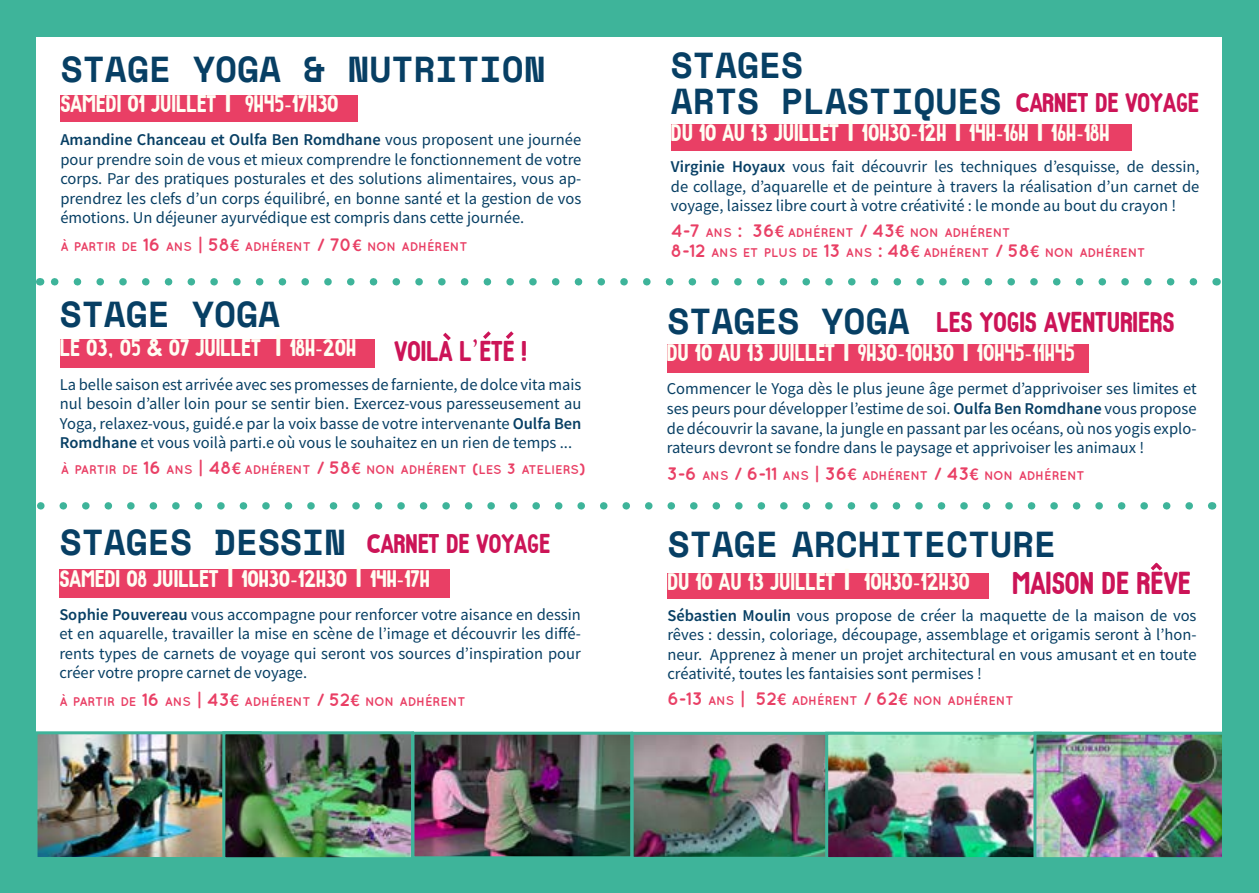
<style>
.page{position:relative;width:1259px;height:893px;background:#fff}
.page>*{position:absolute;margin:0;border:0;box-sizing:border-box;transform-origin:0 0}
.t1{font:700 36px/36px "Space Mono";color:#073f64}
.t2{font:31.5px "Retrosans";color:#cc1457}
.t3{font:28.5px "Retrosans";color:#cc1457}
.t4{font:27px "Retrosans";color:#cc1457}
.t5{font:24px "Retrosans";color:#fffef3}
.t6{font:16.5px/19.5px "Source Sans Pro";color:#073f64;text-align:justify}
.t7{font:700 12.6px/19.5px "Quicksand";color:#e93f65}
.s1{font-weight:600}
.s2{font-size:18px}
.s3{font-family:"Source Sans Pro";font-weight:600;font-size:18px}
.s4{font-family:"Space Mono";font-weight:700;font-size:36px;color:#073f64}
.s5{font-size:15px}
</style>
<div class="page">
<img style="left:39px;top:735px;width:183px;height:121px">
<div style="left:35px;top:731px;width:227px;height:129px;border:3px solid #3eb49a"></div>
<div style="left:671px;top:124px;width:460px;height:26px;background:#e93f65"></div>
<div style="left:0;top:0;width:1259px;height:36px;background:#3eb49a"></div>
<div style="left:60px;top:96px;width:297px;height:26px;background:#e93f65"></div>
<div style="left:59px;top:570px;width:391px;height:28px;background:#e93f65"></div>
<svg style="left:51px;top:278px;width:1142px;height:8px"></svg>
<svg style="left:37px;top:502px;width:1152px;height:8px"></svg>
<div style="left:60px;top:339px;width:314px;height:28px;background:#e93f65"></div>
<div style="left:667px;top:573px;width:322px;height:26px;background:#e93f65"></div>
<img style="left:226px;top:735px;width:599px;height:121px">
<div style="left:630px;top:732px;width:224px;height:128px;border:3px solid #3eb49a"></div>
<div style="left:667px;top:345px;width:421px;height:28px;background:#e93f65"></div>
<svg style="left:1150px;top:562px;width:12px;height:9px"></svg>
<div style="left:222px;top:731px;width:192px;height:129px;border:3px solid #3eb49a"></div>
<img style="left:829px;top:736px;width:204px;height:120px">
<div style="left:825px;top:732px;width:227px;height:128px;border:3px solid #3eb49a"></div>
<img style="left:1037px;top:736px;width:185px;height:120px">
<div style="left:1033px;top:732px;width:212px;height:128px;border:3px solid #3eb49a"></div>
<div style="left:411px;top:732px;width:222px;height:127px;border:3px solid #3eb49a"></div>
<div style="left:0;top:0;width:36px;height:893px;background:#3eb49a"></div>
<div style="left:0;top:858px;width:1251px;height:35px;background:#3eb49a"></div>
<div style="left:1222px;top:0;width:37px;height:893px;background:#3eb49a"></div>
<svg style="left:443px;top:332px;width:8px;height:9px"></svg>
<svg style="left:483px;top:331px;width:8px;height:8px"></svg>
<svg style="left:506px;top:331px;width:8px;height:8px"></svg>
<h1 class="t1" style="left:61px;top:50px;width:486px">STAGE YOGA &amp; NUTRITION</h1>
<h3 class="t5" style="left:60px;top:91px;width:280px">SAMEDI 01 JUILLET | 9H45-17H30</h3>
<p class="t6" style="left:60px;top:130px;width:522px"><span class="s1">Amandine Chanceau et Oulfa Ben Romdhane</span> vous proposent une journée pour prendre soin de vous et mieux comprendre le fonctionnement de votre corps. Par des pratiques posturales et des solutions alimentaires, vous ap&shy;prendrez les clefs d’un corps équilibré, en bonne santé et la gestion de vos émotions. Un déjeuner ayurvédique est compris dans cette journée.</p>
<p class="t7" style="left:60px;top:236px;width:409px">À PARTIR DE <span class="s2">16</span> ANS <span class="s2">| 58</span><span class="s3">€</span> ADHÉRENT <span class="s2">/ 70</span><span class="s3">€</span> NON ADHÉRENT</p>
<h1 class="t1" style="left:671px;top:46px;width:332px">STAGES<br>ARTS PLASTIQUES</h1>
<h3 class="t4" style="left:1015px;top:88px;width:185px">CARNET DE VOYAGE</h3>
<h3 class="t5" style="left:671px;top:120px;width:440px">DU 10 AU 13 JUILLET | 10H30-12H | 14H-16H | 16H-18H</h3>
<p class="t6" style="left:671px;top:157px;width:530px"><span class="s1">Virginie Hoyaux</span> vous fait découvrir les techniques d’esquisse, de dessin, de collage, d’aquarelle et de peinture à travers la réalisation d’un carnet de voyage, laissez libre court à votre créativité : le monde au bout du crayon !</p>
<p class="t7" style="left:671px;top:223px;width:476px"><span class="s2">4-7</span> ANS <span class="s2">: 36</span><span class="s3">€</span> ADHÉRENT <span class="s2">/ 43</span><span class="s3">€</span> NON ADHÉRENT<br><span class="s2">8-12</span> ANS ET PLUS DE <span class="s2">13</span> ANS <span class="s2">: 48</span><span class="s3">€</span> ADHÉRENT <span class="s2">/ 58</span><span class="s3">€</span> NON ADHÉRENT</p>
<h1 class="t1" style="left:60px;top:295px;width:222px">STAGE YOGA</h1>
<h3 class="t5" style="left:60px;top:335px;width:298px">LE 03, 05 &amp; 07 JUILLET | 18H-20H</h3>
<h3 class="t3" style="left:667px;top:307px;width:508px"><span class="s4">STAGES YOGA</span> LES YOGIS AVENTURIERS</h3>
<h3 class="t3" style="left:394px;top:335px;width:133px">VOILA L’ETE !</h3>
<h3 class="t5" style="left:667px;top:340px;width:409px">DU 10 AU 13 JUILLET | 9H30-10H30 | 10H45-11H45</h3>
<p class="t6" style="left:60px;top:375px;width:523px">La belle saison est arrivée avec ses promesses de farniente, de dolce vita mais nul besoin d’aller loin pour se sentir bien. Exercez-vous paresseusement au Yoga, relaxez-vous, guidé.e par la voix basse de votre intervenante <span class="s1">Oulfa Ben Romdhane</span> et vous voilà parti.e où vous le souhaitez en un rien de temps ...</p>
<p class="t7" style="left:61px;top:459px;width:526px">À PARTIR DE <span class="s2">16</span> ANS <span class="s2">| 48</span><span class="s3">€</span> ADHÉRENT <span class="s2">/ 58</span><span class="s3">€</span> NON ADHÉRENT <span class="s5">(</span>LES <span class="s5">3</span> ATELIERS<span class="s5">)</span></p>
<h1 class="t1" style="left:60px;top:523px;width:288px">STAGES DESSIN</h1>
<h3 class="t4" style="left:367px;top:529px;width:185px">CARNET DE VOYAGE</h3>
<h3 class="t5" style="left:59px;top:565px;width:372px">SAMEDI 08 JUILLET | 10H30-12H30 | 14H-17H</h3>
<p class="t6" style="left:59px;top:604px;width:523px"><span class="s1">Sophie Pouvereau</span> vous accompagne pour renforcer votre aisance en dessin et en aquarelle, travailler la mise en scène de l’image et découvrir les diffé&shy;rents types de carnets de voyage qui seront vos sources d’inspiration pour créer votre propre carnet de voyage.</p>
<p class="t7" style="left:59px;top:691px;width:408px">À PARTIR DE <span class="s2">16</span> ANS <span class="s2">| 43</span><span class="s3">€</span> ADHÉRENT <span class="s2">/ 52</span><span class="s3">€</span> NON ADHÉRENT</p>
<p class="t6" style="left:667px;top:379px;width:531px">Commencer le Yoga dès le plus jeune âge permet d’apprivoiser ses limites et ses peurs pour développer l’estime de soi. <span class="s1">Oulfa Ben Romdhane</span> vous propose de découvrir la savane, la jungle en passant par les océans, où nos yogis explo&shy;rateurs devront se fondre dans le paysage et apprivoiser les animaux !</p>
<p class="t7" style="left:667px;top:466px;width:419px"><span class="s2">3-6</span> ANS <span class="s2">/ 6-11</span> ANS <span class="s2">| 36</span><span class="s3">€</span> ADHÉRENT <span class="s2">/ 43</span><span class="s3">€</span> NON ADHÉRENT</p>
<h1 class="t1" style="left:668px;top:525px;width:390px">STAGE ARCHITECTURE</h1>
<h3 class="t5" style="left:667px;top:569px;width:304px">DU 10 AU 13 JUILLET | 10H30-12H30</h3>
<p class="t6" style="left:667px;top:605px;width:531px"><span class="s1">Sébastien Moulin</span> vous propose de créer la maquette de la maison de vos rêves : dessin, coloriage, découpage, assemblage et origamis seront à l’hon&shy;neur. Apprenez à mener un projet architectural en vous amusant et en toute créativité, toutes les fantaisies sont permises !</p>
<p class="t7" style="left:667px;top:690px;width:348px"><span class="s2">6-13</span> ANS <span class="s2">| 52</span><span class="s3">€</span> ADHÉRENT <span class="s2">/ 62</span><span class="s3">€</span> NON ADHÉRENT</p>
<h2 class="t2" style="left:1012px;top:566px;width:180px">MAISON DE REVE</h2>
</div>
